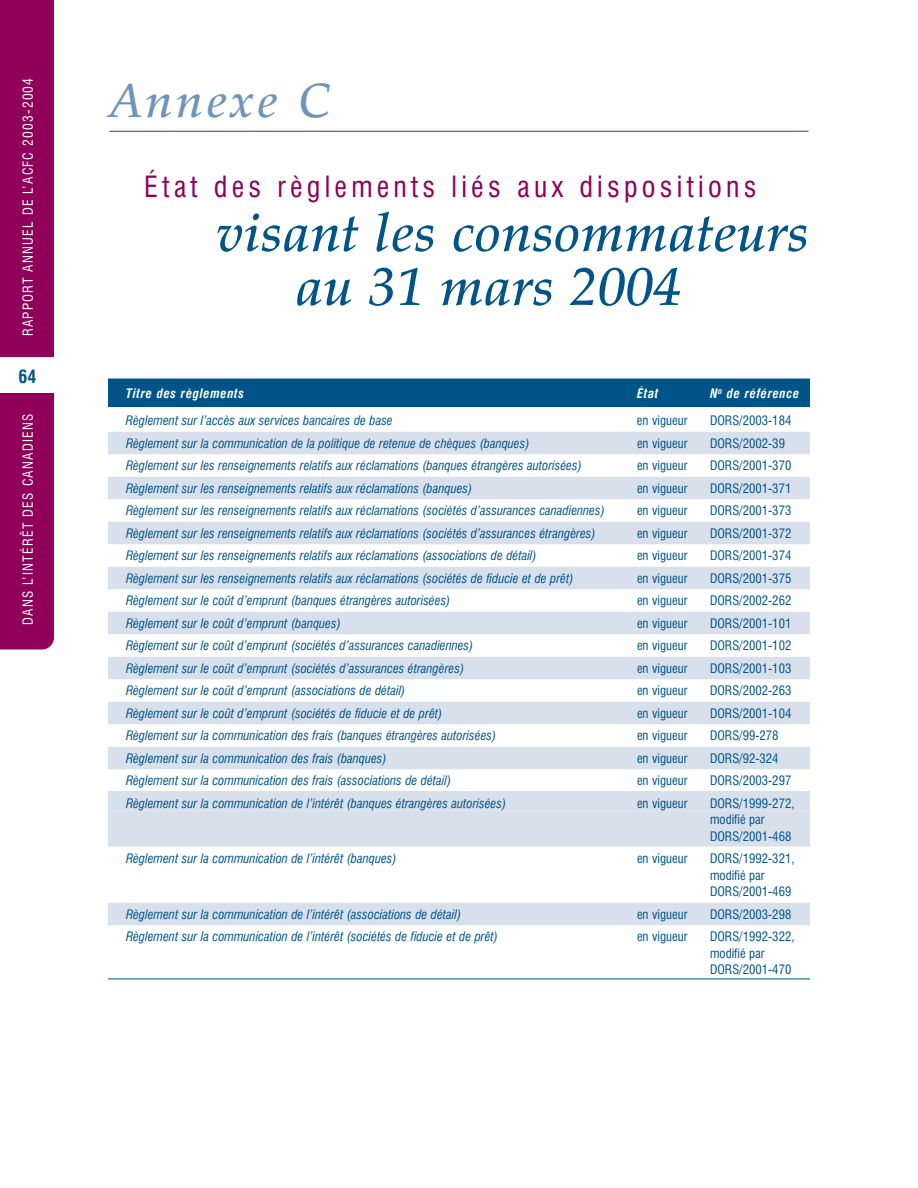
<style>
.page{position:relative;width:918px;height:1188px;background:#fff}
.page>*{position:absolute;margin:0;border:0;box-sizing:border-box;transform-origin:0 0}
.t1{font:italic 500 54px/54px "Palatino";letter-spacing:.015em;color:#005488}
.t2{font:italic 500 48px "Palatino";letter-spacing:.075em;color:#6f94bb}
.t3{font:condensed 28.5px "Swiss 721 BT";letter-spacing:.15em;color:#90005a}
.t4{font:700 condensed 18px "Swiss 721 BT";color:#005488}
.t5{font:condensed 13.5px "Swiss 721 BT";letter-spacing:.09em;color:#fff}
.t6{font:italic condensed 12.75px "Swiss 721 BT";color:#005488}
.t7{font:condensed 12.75px/16.5px "Swiss 721 BT";color:#005488}
.t8{font:italic 700 condensed 12.75px "Swiss 721 BT";letter-spacing:.05em;color:#fff}
</style>
<div class="page">
<div style="left:0;top:0;width:54px;height:650px;background:#90005a"></div>
<div style="left:0;top:357px;width:70px;height:36px;background:#fff"></div>
<div style="left:108px;top:379px;width:702px;height:28px;background:#005488"></div>
<div style="left:108px;top:432px;width:702px;height:22px;background:#d8e0ec"></div>
<div style="left:108px;top:477px;width:702px;height:22px;background:#d8e0ec"></div>
<div style="left:108px;top:522px;width:702px;height:22px;background:#d8e0ec"></div>
<div style="left:108px;top:567px;width:702px;height:22px;background:#d8e0ec"></div>
<div style="left:108px;top:612px;width:702px;height:22px;background:#d8e0ec"></div>
<div style="left:108px;top:657px;width:702px;height:22px;background:#d8e0ec"></div>
<div style="left:108px;top:702px;width:702px;height:22px;background:#d8e0ec"></div>
<div style="left:108px;top:747px;width:702px;height:22px;background:#d8e0ec"></div>
<div style="left:108px;top:791px;width:702px;height:20px;background:#d8e0ec"></div>
<div style="left:108px;top:811px;width:702px;height:36px;background:#d8e0ec"></div>
<div style="left:108px;top:903px;width:702px;height:22px;background:#d8e0ec"></div>
<hr style="left:108px;top:979px;width:702px;height:1px;background:#005488">
<hr style="left:110px;top:131px;width:698px;height:1px;background:#005488">
<p class="t5" style="left:23px;top:336px;width:260px;rotate:-90deg">RAPPORT ANNUEL DE L’ACFC 2003-2004</p>
<h3 class="t4" style="left:19px;top:370px;width:19px">64</h3>
<p class="t5" style="left:23px;top:625px;width:212px;rotate:-90deg">DANS L’INTÉRÊT DES CANADIENS</p>
<h2 class="t2" style="left:110px;top:82px;width:222px">Annexe C</h2>
<h3 class="t3" style="left:144px;top:177px;width:614px">État des règlements liés aux dispositions</h3>
<h1 class="t1" style="left:296px;top:212px;width:514px;text-indent:-79px">visant les consommateurs au 31 mars 2004</h1>
<p class="t8" style="left:126px;top:387px;width:120px">Titre des règlements</p>
<p class="t8" style="left:637px;top:387px;width:23px">État</p>
<p class="t8" style="left:710px;top:387px;width:91px">N<sup>o</sup> de référence</p>
<p class="t6" style="left:126px;top:414px;width:268px">Règlement sur l’accès aux services bancaires de base</p>
<p class="t7" style="left:637px;top:414px;width:52px">en vigueur</p>
<p class="t7" style="left:710px;top:414px;width:83px">DORS/2003-184</p>
<p class="t6" style="left:126px;top:437px;width:405px">Règlement sur la communication de la politique de retenue de chèques (banques)</p>
<p class="t7" style="left:637px;top:436px;width:52px">en vigueur</p>
<p class="t7" style="left:710px;top:436px;width:77px">DORS/2002-39</p>
<p class="t6" style="left:126px;top:459px;width:457px">Règlement sur les renseignements relatifs aux réclamations (banques étrangères autorisées)</p>
<p class="t7" style="left:637px;top:459px;width:52px">en vigueur</p>
<p class="t7" style="left:710px;top:459px;width:83px">DORS/2001-370</p>
<p class="t6" style="left:126px;top:482px;width:348px">Règlement sur les renseignements relatifs aux réclamations (banques)</p>
<p class="t7" style="left:637px;top:481px;width:52px">en vigueur</p>
<p class="t7" style="left:710px;top:481px;width:83px">DORS/2001-371</p>
<p class="t6" style="left:126px;top:504px;width:480px">Règlement sur les renseignements relatifs aux réclamations (sociétés d’assurances canadiennes)</p>
<p class="t7" style="left:637px;top:504px;width:52px">en vigueur</p>
<p class="t7" style="left:710px;top:504px;width:83px">DORS/2001-373</p>
<p class="t6" style="left:126px;top:527px;width:471px">Règlement sur les renseignements relatifs aux réclamations (sociétés d’assurances étrangères)</p>
<p class="t7" style="left:637px;top:526px;width:52px">en vigueur</p>
<p class="t7" style="left:710px;top:526px;width:83px">DORS/2001-372</p>
<p class="t6" style="left:126px;top:549px;width:412px">Règlement sur les renseignements relatifs aux réclamations (associations de détail)</p>
<p class="t7" style="left:637px;top:549px;width:52px">en vigueur</p>
<p class="t7" style="left:710px;top:549px;width:83px">DORS/2001-374</p>
<p class="t6" style="left:126px;top:572px;width:449px">Règlement sur les renseignements relatifs aux réclamations (sociétés de fiducie et de prêt)</p>
<p class="t7" style="left:637px;top:571px;width:52px">en vigueur</p>
<p class="t7" style="left:710px;top:571px;width:83px">DORS/2001-375</p>
<p class="t6" style="left:126px;top:594px;width:326px">Règlement sur le coût d’emprunt (banques étrangères autorisées)</p>
<p class="t7" style="left:637px;top:594px;width:52px">en vigueur</p>
<p class="t7" style="left:710px;top:594px;width:83px">DORS/2002-262</p>
<p class="t6" style="left:126px;top:617px;width:216px">Règlement sur le coût d’emprunt (banques)</p>
<p class="t7" style="left:637px;top:616px;width:52px">en vigueur</p>
<p class="t7" style="left:710px;top:616px;width:83px">DORS/2001-101</p>
<p class="t6" style="left:126px;top:639px;width:349px">Règlement sur le coût d’emprunt (sociétés d’assurances canadiennes)</p>
<p class="t7" style="left:637px;top:639px;width:52px">en vigueur</p>
<p class="t7" style="left:710px;top:639px;width:83px">DORS/2001-102</p>
<p class="t6" style="left:126px;top:662px;width:340px">Règlement sur le coût d’emprunt (sociétés d’assurances étrangères)</p>
<p class="t7" style="left:637px;top:661px;width:52px">en vigueur</p>
<p class="t7" style="left:710px;top:661px;width:83px">DORS/2001-103</p>
<p class="t6" style="left:126px;top:684px;width:281px">Règlement sur le coût d’emprunt (associations de détail)</p>
<p class="t7" style="left:637px;top:684px;width:52px">en vigueur</p>
<p class="t7" style="left:710px;top:684px;width:83px">DORS/2002-263</p>
<p class="t6" style="left:126px;top:707px;width:318px">Règlement sur le coût d’emprunt (sociétés de fiducie et de prêt)</p>
<p class="t7" style="left:637px;top:706px;width:52px">en vigueur</p>
<p class="t7" style="left:710px;top:706px;width:83px">DORS/2001-104</p>
<p class="t6" style="left:126px;top:729px;width:372px">Règlement sur la communication des frais (banques étrangères autorisées)</p>
<p class="t7" style="left:637px;top:729px;width:52px">en vigueur</p>
<p class="t7" style="left:710px;top:729px;width:70px">DORS/99-278</p>
<p class="t6" style="left:126px;top:752px;width:262px">Règlement sur la communication des frais (banques)</p>
<p class="t7" style="left:637px;top:751px;width:52px">en vigueur</p>
<p class="t7" style="left:710px;top:751px;width:70px">DORS/92-324</p>
<p class="t6" style="left:126px;top:774px;width:327px">Règlement sur la communication des frais (associations de détail)</p>
<p class="t7" style="left:637px;top:774px;width:52px">en vigueur</p>
<p class="t7" style="left:710px;top:774px;width:83px">DORS/2003-297</p>
<p class="t6" style="left:126px;top:797px;width:382px">Règlement sur la communication de l’intérêt (banques étrangères autorisées)</p>
<p class="t7" style="left:637px;top:796px;width:52px">en vigueur</p>
<p class="t7" style="left:710px;top:796px;width:86px">DORS/1999-272, modifié par<br>DORS/2001-468</p>
<p class="t6" style="left:126px;top:852px;width:272px">Règlement sur la communication de l’intérêt (banques)</p>
<p class="t7" style="left:637px;top:852px;width:52px">en vigueur</p>
<p class="t7" style="left:710px;top:852px;width:86px">DORS/1992-321, modifié par<br>DORS/2001-469</p>
<p class="t6" style="left:126px;top:908px;width:337px">Règlement sur la communication de l’intérêt (associations de détail)</p>
<p class="t7" style="left:637px;top:907px;width:52px">en vigueur</p>
<p class="t7" style="left:710px;top:907px;width:83px">DORS/2003-298</p>
<p class="t6" style="left:126px;top:930px;width:373px">Règlement sur la communication de l’intérêt (sociétés de fiducie et de prêt)</p>
<p class="t7" style="left:637px;top:930px;width:52px">en vigueur</p>
<p class="t7" style="left:710px;top:930px;width:86px">DORS/1992-322, modifié par<br>DORS/2001-470</p>
</div>
